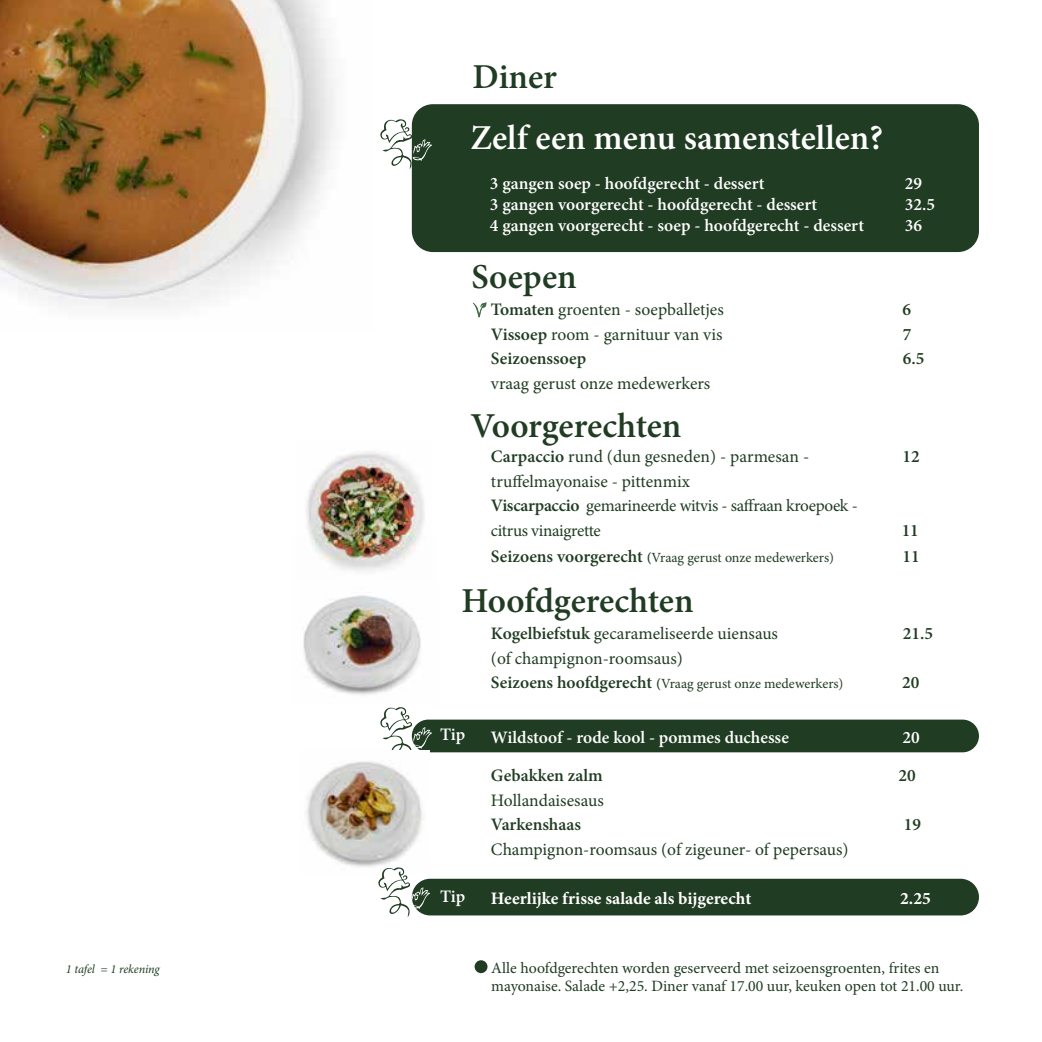
<style>
.page{position:relative;width:1042px;height:1042px;background:#fff}
.page>*{position:absolute;margin:0;border:0;box-sizing:border-box;transform-origin:0 0}
.t1{font:600 35px "Minion Pro";letter-spacing:-.005em;color:#203c22}
.t2{font:600 35px "Minion Pro";letter-spacing:-.005em;color:#fff}
.t3{font:17.5px "Minion Pro";color:#203c22}
.t4{font:600 17.5px "Minion Pro";letter-spacing:-.005em;color:#fff}
.t5{font:600 17.5px "Minion Pro";color:#203c22}
.t6{font:700 17.5px "Minion Pro";color:#fff}
.t7{font:17.15px/24.5px "Minion Pro";letter-spacing:-.02em;color:#203c22}
.t8{font:15.75px/18.9px "Minion Pro";color:#203c22}
.t9{font:14px "Minion Pro";color:#203c22}
.t10{font:italic 12.25px "Minion Pro";letter-spacing:-.015em;color:#203c22}
.s1{font-weight:600}
.s2{font-weight:600;font-size:17.5px}
</style>
<div class="page">
<img style="left:306px;top:451px;width:118px;height:86px">
<img style="left:303px;top:537px;width:118px;height:158px">
<div style="left:412px;top:719px;width:567px;height:33px;background:#203c22;border-radius:16px"></div>
<svg style="left:380px;top:707px;width:52px;height:46px"></svg>
<img style="left:306px;top:750px;width:124px;height:117px">
<div style="left:412px;top:879px;width:567px;height:36px;background:#203c22;border-radius:18px"></div>
<img style="left:0;top:0;width:335px;height:308px">
<div style="left:412px;top:104px;width:567px;height:148px;background:#203c22;border-radius:21px"></div>
<svg style="left:380px;top:119px;width:52px;height:50px"></svg>
<div style="left:474px;top:960px;width:13px;height:13px;background:#203c22;border-radius:50%"></div>
<svg style="left:473px;top:302px;width:13px;height:15px"></svg>
<svg style="left:378px;top:867px;width:52px;height:50px"></svg>
<h1 class="t1" style="left:472px;top:53px;width:86px">Diner</h1>
<h1 class="t2" style="left:470px;top:113px;width:414px">Zelf een menu samenstellen?</h1>
<p class="t4" style="left:490px;top:171px;width:276px">3 gangen soep - hoofdgerecht - dessert</p>
<p class="t4" style="left:905px;top:171px;width:19px">29</p>
<p class="t4" style="left:490px;top:192px;width:329px">3 gangen voorgerecht - hoofdgerecht - dessert</p>
<p class="t4" style="left:905px;top:192px;width:32px">32.5</p>
<p class="t4" style="left:490px;top:213px;width:376px">4 gangen voorgerecht - soep - hoofdgerecht - dessert</p>
<p class="t4" style="left:905px;top:213px;width:19px">36</p>
<h1 class="t1" style="left:471px;top:253px;width:107px">Soepen</h1>
<p class="t3" style="left:491px;top:298px;width:234px"><span class="s1">Tomaten</span> groenten - soepballetjes</p>
<p class="t5" style="left:902px;top:298px;width:10px">6</p>
<p class="t3" style="left:491px;top:323px;width:233px"><span class="s1">Vissoep</span> room - garnituur van vis</p>
<p class="t5" style="left:903px;top:322px;width:10px">7</p>
<p class="t5" style="left:491px;top:347px;width:97px">Seizoenssoep</p>
<p class="t5" style="left:903px;top:347px;width:23px">6.5</p>
<p class="t3" style="left:491px;top:372px;width:221px">vraag gerust onze medewerkers</p>
<h1 class="t1" style="left:470px;top:402px;width:213px">Voorgerechten</h1>
<p class="t3" style="left:491px;top:445px;width:320px"><span class="s1">Carpaccio</span> rund (dun gesneden) - parmesan -</p>
<p class="t5" style="left:902px;top:445px;width:19px">12</p>
<p class="t3" style="left:491px;top:470px;width:201px">truffelmayonaise - pittenmix</p>
<p class="t7" style="left:491px;top:494px;width:368px"><span class="s2">Viscarpaccio</span> gemarineerde witvis - saffraan kroepoek - citrus vinaigrette</p>
<p class="t5" style="left:901px;top:518px;width:19px">11</p>
<p class="t9" style="left:491px;top:548px;width:344px"><span class="s2">Seizoens voorgerecht</span> <span class="s1">(</span>Vraag gerust onze medewerkers)</p>
<p class="t5" style="left:902px;top:544px;width:19px">11</p>
<h1 class="t1" style="left:461px;top:577px;width:234px">Hoofdgerechten</h1>
<p class="t4" style="left:440px;top:722px;width:27px">Tip</p>
<p class="t4" style="left:440px;top:884px;width:27px">Tip</p>
<p class="t3" style="left:491px;top:622px;width:288px"><span class="s1">Kogelbiefstuk</span> gecarameliseerde uiensaus</p>
<p class="t5" style="left:903px;top:621px;width:32px">21.5</p>
<p class="t3" style="left:491px;top:646px;width:193px">(of champignon-roomsaus)</p>
<p class="t9" style="left:491px;top:674px;width:354px"><span class="s2">Seizoens hoofdgerecht</span> <span class="s1">(</span>Vraag gerust onze medewerkers)</p>
<p class="t5" style="left:902px;top:670px;width:19px">20</p>
<p class="t4" style="left:491px;top:725px;width:299px">Wildstoof - rode kool - pommes duchesse</p>
<p class="t4" style="left:902px;top:725px;width:19px">20</p>
<p class="t5" style="left:491px;top:763px;width:113px">Gebakken zalm</p>
<p class="t5" style="left:898px;top:763px;width:19px">20</p>
<p class="t3" style="left:491px;top:788px;width:114px">Hollandaisesaus</p>
<p class="t5" style="left:491px;top:812px;width:92px">Varkenshaas</p>
<p class="t5" style="left:904px;top:812px;width:19px">19</p>
<p class="t3" style="left:491px;top:837px;width:359px">Champignon-roomsaus (of zigeuner- of pepersaus)</p>
<p class="t6" style="left:491px;top:885px;width:262px">Heerlijke frisse salade als bijgerecht</p>
<p class="t6" style="left:900px;top:885px;width:32px">2.25</p>
<p class="t10" style="left:66px;top:960px;width:95px">1 tafel = 1 rekening</p>
<p class="t8" style="left:491px;top:958px;width:474px">Alle hoofdgerechten worden geserveerd met seizoensgroenten, frites en mayonaise. Salade +2,25. Diner vanaf 17.00 uur, keuken open tot 21.00 uur.</p>
</div>
